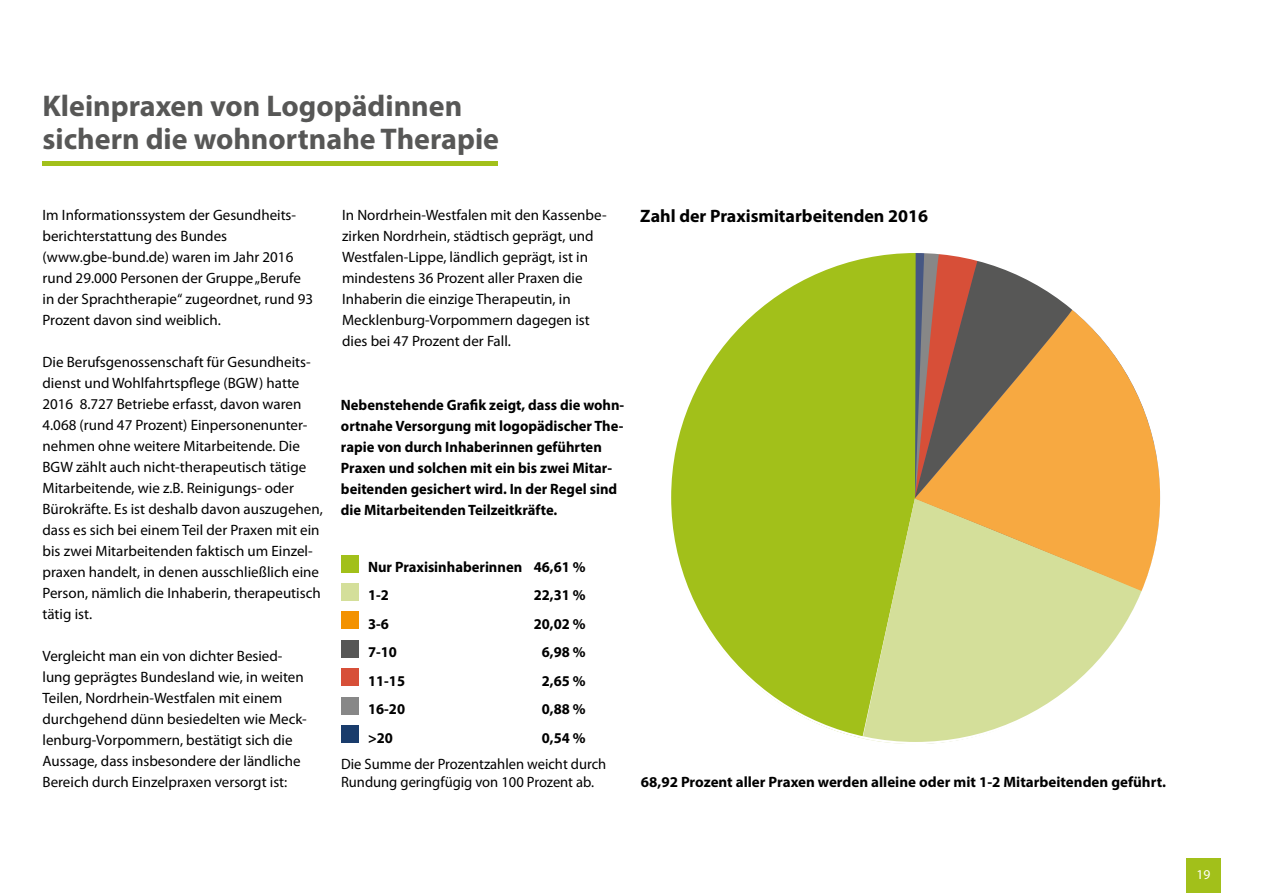
<style>
.page{position:relative;width:1263px;height:893px;background:#fff}
.page>*{position:absolute;margin:0;border:0;box-sizing:border-box;transform-origin:0 0}
.t1{font:700 30px/33px "Myriad Pro";color:#575756}
.t2{font:700 18px "Myriad Pro";color:#000}
.t3{font:15px/21px "Myriad Pro";color:#000}
.t4{font:700 15px/21px "Myriad Pro";color:#000}
.t5{font:13.5px "Myriad Pro";color:#fff}
</style>
<div class="page">
<div style="left:1186px;top:859px;width:34px;height:34px;background:#a2c01a"></div>
<hr style="left:43px;top:162px;width:455px;height:4px;background:#a2c01a">
<svg style="left:672px;top:254px;width:243px;height:484px;fill:#a2c01a"></svg>
<svg style="left:862px;top:498px;width:280px;height:246px;fill:#d4df9a"></svg>
<svg style="left:915px;top:310px;width:244px;height:281px;background:#eec373"></svg>
<svg style="left:915px;top:254px;width:158px;height:244px;background:#b18359"></svg>
<div style="left:341px;top:555px;width:17px;height:17px;background:#a2c01a"></div>
<div style="left:341px;top:584px;width:17px;height:17px;background:#d4df9a"></div>
<div style="left:341px;top:611px;width:17px;height:17px;background:#f39200"></div>
<div style="left:341px;top:640px;width:17px;height:17px;background:#575756"></div>
<div style="left:341px;top:669px;width:17px;height:17px;background:#d74f38"></div>
<div style="left:341px;top:697px;width:17px;height:17px;background:#878787"></div>
<div style="left:341px;top:726px;width:17px;height:17px;background:#193c6c"></div>
<h1 class="t1" style="left:43px;top:88px;width:458px">Kleinpraxen von Logopädinnen sichern die wohnortnahe Therapie</h1>
<p class="t3" style="left:43px;top:204px;width:272px">Im Informationssystem der Gesundheits&shy;berichterstattung des Bundes (www.gbe-bund.de) waren im Jahr 2016 rund 29.000 Personen der Gruppe „Berufe in der Sprachtherapie“ zugeordnet, rund 93<br>Prozent davon sind weiblich.</p>
<p class="t3" style="left:43px;top:351px;width:282px">Die Berufsgenossenschaft für Gesundheits&shy;dienst und Wohlfahrtspflege (BGW) hatte 2016 8.727 Betriebe erfasst, davon waren 4.068 (rund 47 Prozent) Einpersonenunter&shy;nehmen ohne weitere Mitarbeitende. Die BGW zählt auch nicht-therapeutisch tätige Mitarbeitende, wie z.B. Reinigungs- oder Bürokräfte. Es ist deshalb davon auszugehen, dass es sich bei einem Teil der Praxen mit ein bis zwei Mitarbeitenden faktisch um Einzel&shy;praxen handelt, in denen ausschließlich eine Person, nämlich die Inhaberin, therapeutisch tätig ist.</p>
<p class="t3" style="left:43px;top:645px;width:266px">Vergleicht man ein von dichter Besied&shy;lung geprägtes Bundesland wie, in weiten Teilen, Nordrhein-Westfalen mit einem durchgehend dünn besiedelten wie Meck&shy;lenburg-Vorpommern, bestätigt sich die Aussage, dass insbesondere der ländliche Bereich durch Einzelpraxen versorgt ist:</p>
<p class="t3" style="left:342px;top:204px;width:266px">In Nordrhein-Westfalen mit den Kassenbe&shy;zirken Nordrhein, städtisch geprägt, und Westfalen-Lippe, ländlich geprägt, ist in mindestens 36 Prozent aller Praxen die Inhaberin die einzige Therapeutin, in Mecklenburg-Vorpommern dagegen ist dies bei 47 Prozent der Fall.</p>
<p class="t2" style="left:640px;top:204px;width:289px">Zahl der Praxismitarbeitenden 2016</p>
<p class="t4" style="left:341px;top:394px;width:285px">Nebenstehende Grafik zeigt, dass die wohn&shy;ortnahe Versorgung mit logopädischer The&shy;rapie von durch Inhaberinnen geführten Praxen und solchen mit ein bis zwei Mitar&shy;beitenden gesichert wird. In der Regel sind die Mitarbeitenden Teilzeitkräfte.</p>
<p class="t4" style="left:368px;top:553px;width:219px;line-height:27.8px">Nur Praxisinhaberinnen 46,61 %<br>1-2</p>
<p class="t4" style="left:534px;top:584px;width:53px">22,31 %</p>
<p class="t4" style="left:368px;top:612px;width:22px">3-6</p>
<p class="t4" style="left:534px;top:612px;width:53px">20,02 %</p>
<p class="t4" style="left:368px;top:641px;width:30px">7-10</p>
<p class="t4" style="left:542px;top:641px;width:45px">6,98 %</p>
<p class="t4" style="left:368px;top:669px;width:38px">11-15</p>
<p class="t4" style="left:542px;top:669px;width:45px">2,65 %</p>
<p class="t4" style="left:368px;top:698px;width:38px">16-20</p>
<p class="t4" style="left:542px;top:698px;width:45px">0,88 %</p>
<p class="t4" style="left:368px;top:726px;width:26px">&gt;20</p>
<p class="t4" style="left:542px;top:726px;width:45px">0,54 %</p>
<p class="t3" style="left:341px;top:755px;width:267px;line-height:18px">Die Summe der Prozentzahlen weicht durch<br>Rundung geringfügig von 100 Prozent ab.</p>
<p class="t4" style="left:641px;top:771px;width:527px">68,92 Prozent aller Praxen werden alleine oder mit 1-2 Mitarbeitenden geführt.</p>
<p class="t5" style="left:1196px;top:866px;width:15px">19</p>
</div>
